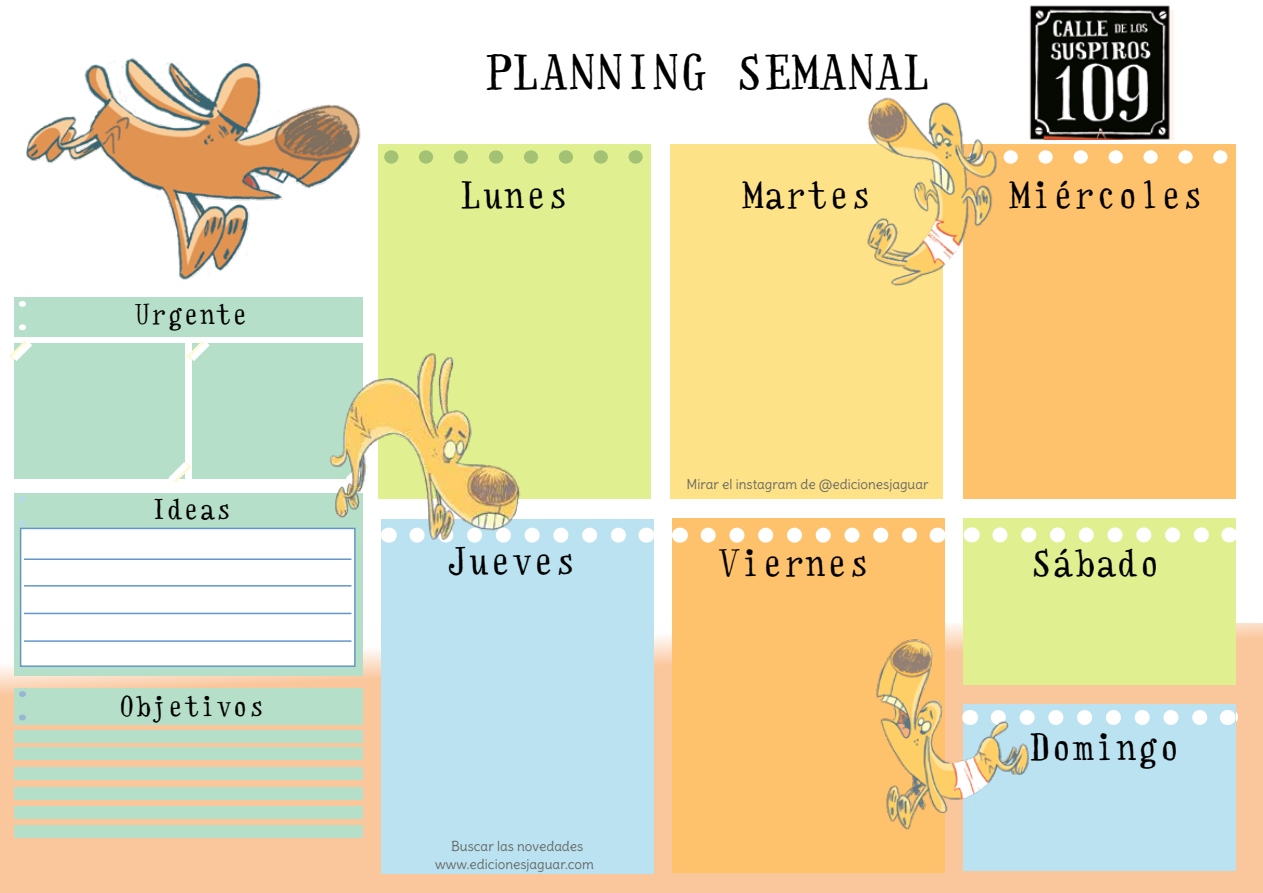
<style>
.page{position:relative;width:1263px;height:893px;background:#fff}
.page>*{position:absolute;margin:0;border:0;box-sizing:border-box;transform-origin:0 0}
.t1{font:46.5px "Handwriter";color:#000}
.t2{font:36px "Handwriter";color:#000}
.t3{font:27px "Handwriter";color:#000}
.t4{font:13.5px/18px "Delius";color:#656664;text-align:center}
</style>
<div class="page">
<div style="left:0;top:623px;width:1263px;height:270px;background:#fac69b"></div>
<img style="left:26px;top:58px;width:335px;height:222px">
<img style="left:1029px;top:5px;width:145px;height:135px">
<div style="left:378px;top:144px;width:273px;height:354px;background:#e0f090"></div>
<div style="left:384px;top:150px;width:14px;height:14px;background:#a3c274;border-radius:50%"></div>
<div style="left:419px;top:150px;width:14px;height:14px;background:#a3c274;border-radius:50%"></div>
<div style="left:454px;top:150px;width:14px;height:14px;background:#a3c274;border-radius:50%"></div>
<div style="left:489px;top:150px;width:14px;height:14px;background:#a3c274;border-radius:50%"></div>
<div style="left:524px;top:150px;width:14px;height:14px;background:#a3c274;border-radius:50%"></div>
<div style="left:559px;top:150px;width:14px;height:14px;background:#a3c274;border-radius:50%"></div>
<div style="left:594px;top:150px;width:14px;height:14px;background:#a3c274;border-radius:50%"></div>
<div style="left:628px;top:150px;width:15px;height:14px;background:#a3c274;border-radius:50%"></div>
<div style="left:381px;top:519px;width:272px;height:354px;background:#bbe2f0"></div>
<div style="left:672px;top:518px;width:272px;height:354px;background:#ffc26c"></div>
<div style="left:670px;top:144px;width:273px;height:354px;background:#fee287"></div>
<svg style="left:553px;top:528px;width:73px;height:15px"></svg>
<svg style="left:646px;top:528px;width:1px;height:15px"></svg>
<svg style="left:708px;top:528px;width:209px;height:15px"></svg>
<svg style="left:679px;top:528px;width:1px;height:15px"></svg>
<svg style="left:937px;top:528px;width:1px;height:15px"></svg>
<div style="left:963px;top:518px;width:273px;height:166px;background:#e0f090"></div>
<div style="left:963px;top:704px;width:273px;height:166px;background:#bbe2f0"></div>
<div style="left:963px;top:144px;width:273px;height:354px;background:#ffc26c"></div>
<div style="left:1038px;top:150px;width:15px;height:14px;background:#fff;border-radius:50%"></div>
<div style="left:1074px;top:150px;width:14px;height:14px;background:#fff;border-radius:50%"></div>
<div style="left:1108px;top:150px;width:15px;height:14px;background:#fff;border-radius:50%"></div>
<div style="left:1143px;top:150px;width:15px;height:14px;background:#fff;border-radius:50%"></div>
<div style="left:1178px;top:150px;width:14px;height:14px;background:#fff;border-radius:50%"></div>
<div style="left:1213px;top:150px;width:14px;height:14px;background:#fff;border-radius:50%"></div>
<div style="left:14px;top:343px;width:171px;height:136px;background:#b6dfca"></div>
<div style="left:192px;top:343px;width:171px;height:136px;background:#b6dfca"></div>
<svg style="left:9px;top:341px;width:23px;height:20px"></svg>
<svg style="left:187px;top:341px;width:23px;height:20px"></svg>
<svg style="left:168px;top:462px;width:23px;height:20px"></svg>
<div style="left:14px;top:297px;width:348px;height:40px;background:#b6dfca"></div>
<div style="left:19px;top:301px;width:7px;height:6px;background:#fff;border-radius:50%"></div>
<div style="left:19px;top:324px;width:7px;height:6px;background:#fff;border-radius:50%"></div>
<div style="left:14px;top:493px;width:348px;height:182px;background:#b6dfca"></div>
<svg style="left:19px;top:497px;width:7px;height:5px"></svg>
<div style="left:19px;top:520px;width:7px;height:6px;background:#b9dae5;border-radius:50%"></div>
<div style="left:14px;top:688px;width:348px;height:36px;background:#b6dfca"></div>
<div style="left:19px;top:691px;width:7px;height:6px;background:#98b5d4;border-radius:50%"></div>
<div style="left:19px;top:714px;width:7px;height:6px;background:#98b5d4;border-radius:50%"></div>
<div style="left:14px;top:730px;width:348px;height:12px;background:#b6dfca"></div>
<div style="left:14px;top:747px;width:348px;height:12px;background:#b6dfca"></div>
<div style="left:14px;top:767px;width:348px;height:12px;background:#b6dfca"></div>
<div style="left:14px;top:787px;width:348px;height:13px;background:#b6dfca"></div>
<div style="left:14px;top:806px;width:348px;height:13px;background:#b6dfca"></div>
<div style="left:14px;top:826px;width:348px;height:12px;background:#b6dfca"></div>
<div style="left:20px;top:528px;width:336px;height:139px;background:#fff;border:2px solid #6397ca"></div>
<hr style="left:24px;top:558px;width:327px;height:2px;background:#6397ca">
<hr style="left:24px;top:585px;width:327px;height:2px;background:#6397ca">
<hr style="left:24px;top:613px;width:327px;height:1px;background:#6397ca">
<hr style="left:24px;top:640px;width:327px;height:2px;background:#6397ca">
<svg style="left:1000px;top:527px;width:209px;height:15px"></svg>
<svg style="left:971px;top:527px;width:1px;height:15px"></svg>
<svg style="left:1229px;top:527px;width:1px;height:15px"></svg>
<svg style="left:1048px;top:710px;width:160px;height:15px"></svg>
<svg style="left:1227px;top:710px;width:3px;height:15px"></svg>
<img style="left:310px;top:353px;width:232px;height:229px">
<img style="left:876px;top:623px;width:169px;height:216px">
<img style="left:867px;top:97px;width:151px;height:189px">
<h3 class="t3" style="left:135px;top:298px;width:115px">Urgente</h3>
<h3 class="t3" style="left:151px;top:493px;width:82px">Ideas</h3>
<h3 class="t3" style="left:119px;top:690px;width:147px">Objetivos</h3>
<h1 class="t1" style="left:485px;top:45px;width:448px">PLANNING SEMANAL</h1>
<h2 class="t2" style="left:461px;top:174px;width:109px">Lunes</h2>
<h2 class="t2" style="left:742px;top:174px;width:131px">Martes</h2>
<h2 class="t2" style="left:1009px;top:174px;width:196px">Miércoles</h2>
<p class="t4" style="left:686px;top:476px;width:244px">Mirar el instagram de @edicionesjaguar</p>
<h2 class="t2" style="left:447px;top:540px;width:131px">Jueves</h2>
<p class="t4" style="left:435px;top:837px;width:160px">Buscar las novedades www.edicionesjaguar.com</p>
<h2 class="t2" style="left:718px;top:542px;width:153px">Viernes</h2>
<h2 class="t2" style="left:1031px;top:542px;width:131px">Sábado</h2>
<h2 class="t2" style="left:1029px;top:726px;width:153px">Domingo</h2>
</div>
